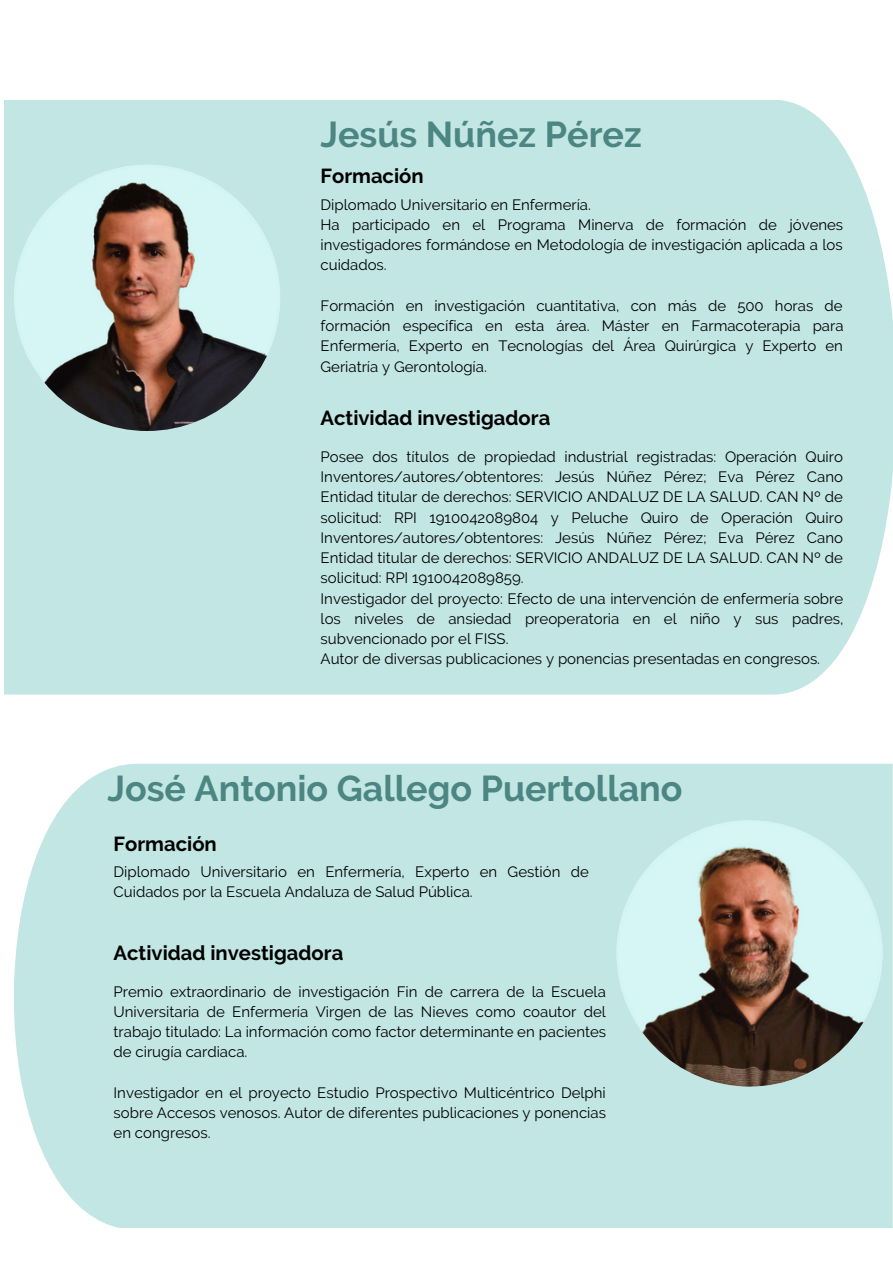
<style>
.page{position:relative;width:893px;height:1264px;background:#fff}
.page>*{position:absolute;margin:0;border:0;box-sizing:border-box;transform-origin:0 0}
.t1{font:700 35.85px "Raleway";color:#4c8682}
.t2{font:700 20.25px "Raleway";color:#000}
.t3{font:15px/20.2px "Raleway";color:#000}
</style>
<div class="page">
<div style="left:4px;top:100px;width:888px;height:594px;background:#c2e6e4"></div>
<img style="left:14px;top:164px;width:266px;height:267px;border-radius:50%">
<div style="left:14px;top:763px;width:878px;height:465px;background:#c2e6e4"></div>
<img style="left:616px;top:820px;width:266px;height:266px;border-radius:50%">
<h1 class="t1" style="left:320px;top:113px;width:323px">Jesús Núñez Pérez</h1>
<h2 class="t2" style="left:320px;top:164px;width:105px">Formación</h2>
<p class="t3" style="left:320px;top:194px;width:524px">Diplomado Universitario en Enfermería.<br>Ha participado en el Programa Minerva de formación de jóvenes investigadores formándose en Metodología de investigación aplicada a los cuidados.</p>
<p class="t3" style="left:320px;top:295px;width:524px;text-align:justify">Formación en investigación cuantitativa, con más de 500 horas de formación específica en esta área. Máster en Farmacoterapia para Enfermería, Experto en Tecnologías del Área Quirúrgica y Experto en Geriatría y Gerontología.</p>
<h2 class="t2" style="left:320px;top:406px;width:231px">Actividad investigadora</h2>
<p class="t3" style="left:320px;top:446px;width:524px">Posee dos títulos de propiedad industrial registradas: Operación Quiro Inventores/autores/obtentores: Jesús Núñez Pérez; Eva Pérez Cano Entidad titular de derechos: SERVICIO ANDALUZ DE LA SALUD. CAN Nº de solicitud: RPI 1910042089804 y Peluche Quiro de Operación Quiro Inventores/autores/obtentores: Jesús Núñez Pérez; Eva Pérez Cano Entidad titular de derechos: SERVICIO ANDALUZ DE LA SALUD. CAN Nº de solicitud: RPI 1910042089859.<br>Investigador del proyecto: Efecto de una intervención de enfermería sobre los niveles de ansiedad preoperatoria en el niño y sus padres, subvencionado por el FISS.<br>Autor de diversas publicaciones y ponencias presentadas en congresos.</p>
<h1 class="t1" style="left:107px;top:767px;width:576px">José Antonio Gallego Puertollano</h1>
<h2 class="t2" style="left:114px;top:831px;width:105px">Formación</h2>
<p class="t3" style="left:114px;top:861px;width:477px">Diplomado Universitario en Enfermería, Experto en Gestión de<br>Cuidados por la Escuela Andaluza de Salud Pública.</p>
<h2 class="t2" style="left:114px;top:940px;width:231px">Actividad investigadora</h2>
<p class="t3" style="left:114px;top:981px;width:494px;text-align:justify">Premio extraordinario de investigación Fin de carrera de la Escuela Universitaria de Enfermería Virgen de las Nieves como coautor del trabajo titulado: La información como factor determinante en pacientes de cirugía cardiaca.</p>
<p class="t3" style="left:114px;top:1082px;width:494px;text-align:justify">Investigador en el proyecto Estudio Prospectivo Multicéntrico Delphi sobre Accesos venosos. Autor de diferentes publicaciones y ponencias en congresos.</p>
</div>
